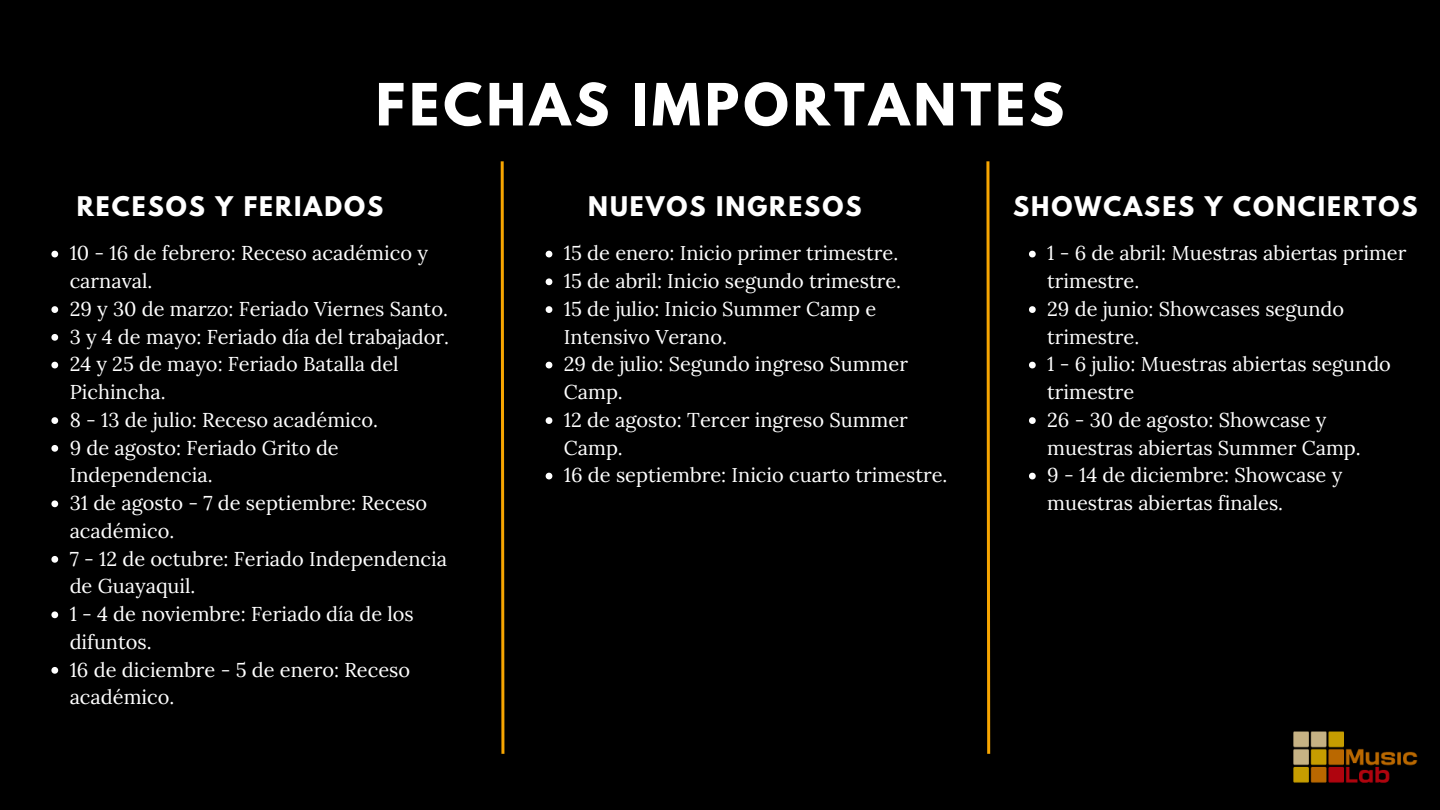
<style>
.page{position:relative;width:1440px;height:810px;background:#000}
.page>*{position:absolute;margin:0;border:0;box-sizing:border-box;transform-origin:0 0}
.t1{font:700 51.6px "League Spartan";letter-spacing:.08em;color:#fff}
.t2{font:700 24px "League Spartan";letter-spacing:.08em;color:#fff}
.t3{font:20px/27.8px "Lora";color:#fff}
</style>
<div class="page">
<svg style="left:546px;top:251px;width:6px;height:6px"></svg>
<svg style="left:546px;top:278px;width:6px;height:7px"></svg>
<svg style="left:546px;top:306px;width:6px;height:7px"></svg>
<svg style="left:546px;top:362px;width:6px;height:6px"></svg>
<svg style="left:546px;top:417px;width:6px;height:7px"></svg>
<svg style="left:546px;top:473px;width:6px;height:6px"></svg>
<svg style="left:51px;top:251px;width:7px;height:6px"></svg>
<svg style="left:51px;top:306px;width:7px;height:7px"></svg>
<svg style="left:51px;top:334px;width:7px;height:7px"></svg>
<svg style="left:51px;top:362px;width:7px;height:6px"></svg>
<svg style="left:51px;top:417px;width:7px;height:7px"></svg>
<svg style="left:51px;top:445px;width:7px;height:7px"></svg>
<svg style="left:51px;top:500px;width:7px;height:7px"></svg>
<svg style="left:51px;top:556px;width:7px;height:7px"></svg>
<svg style="left:51px;top:611px;width:7px;height:7px"></svg>
<svg style="left:51px;top:667px;width:7px;height:7px"></svg>
<svg style="left:1029px;top:251px;width:7px;height:6px"></svg>
<svg style="left:1029px;top:306px;width:7px;height:7px"></svg>
<svg style="left:1029px;top:362px;width:7px;height:6px"></svg>
<svg style="left:1029px;top:417px;width:7px;height:7px"></svg>
<svg style="left:1029px;top:473px;width:7px;height:6px"></svg>
<img style="left:1293px;top:731px;width:125px;height:52px">
<svg style="left:500px;top:161px;width:5px;height:593px"></svg>
<svg style="left:986px;top:161px;width:5px;height:593px"></svg>
<h1 class="t1" style="left:376px;top:79px;width:690px">FECHAS IMPORTANTES</h1>
<p class="t2" style="left:77px;top:195px;width:308px">RECESOS Y FERIADOS</p>
<p class="t2" style="left:588px;top:195px;width:275px">NUEVOS INGRESOS</p>
<p class="t2" style="left:1013px;top:195px;width:406px">SHOWCASES Y CONCIERTOS</p>
<p class="t3" style="left:70px;top:239px;width:360px">10 - 16 de febrero: Receso académico y carnaval.</p>
<p class="t3" style="left:70px;top:295px;width:380px">29 y 30 de marzo: Feriado Viernes Santo.</p>
<p class="t3" style="left:70px;top:322px;width:381px">3 y 4 de mayo: Feriado día del trabajador.</p>
<p class="t3" style="left:70px;top:350px;width:331px">24 y 25 de mayo: Feriado Batalla del<br>Pichincha.</p>
<p class="t3" style="left:70px;top:406px;width:310px">8 - 13 de julio: Receso académico.</p>
<h2 class="t3" style="left:70px;top:433px;width:271px">9 de agosto: Feriado Grito de<br>Independencia.</h2>
<p class="t3" style="left:70px;top:489px;width:359px">31 de agosto - 7 de septiembre: Receso académico.</p>
<p class="t3" style="left:70px;top:544px;width:379px">7 - 12 de octubre: Feriado Independencia de Guayaquil.</p>
<p class="t3" style="left:70px;top:600px;width:346px">1 - 4 de noviembre: Feriado día de los difuntos.</p>
<p class="t3" style="left:70px;top:655px;width:342px">16 de diciembre - 5 de enero: Receso académico.</p>
<h2 class="t3" style="left:564px;top:239px;width:336px">15 de enero: Inicio primer trimestre.</h2>
<p class="t3" style="left:564px;top:267px;width:339px">15 de abril: Inicio segundo trimestre.</p>
<p class="t3" style="left:564px;top:295px;width:314px">15 de julio: Inicio Summer Camp e<br>Intensivo Verano.</p>
<p class="t3" style="left:564px;top:350px;width:346px">29 de julio: Segundo ingreso Summer<br>Camp.</p>
<p class="t3" style="left:564px;top:406px;width:346px">12 de agosto: Tercer ingreso Summer<br>Camp.</p>
<p class="t3" style="left:564px;top:461px;width:385px">16 de septiembre: Inicio cuarto trimestre.</p>
<p class="t3" style="left:1047px;top:239px;width:361px">1 - 6 de abril: Muestras abiertas primer trimestre.</p>
<p class="t3" style="left:1047px;top:295px;width:299px">29 de junio: Showcases segundo trimestre.</p>
<h2 class="t3" style="left:1047px;top:350px;width:345px">1 - 6 julio: Muestras abiertas segundo trimestre</h2>
<p class="t3" style="left:1047px;top:406px;width:315px">26 - 30 de agosto: Showcase y muestras abiertas Summer Camp.</p>
<p class="t3" style="left:1047px;top:461px;width:297px">9 - 14 de diciembre: Showcase y muestras abiertas finales.</p>
</div>
